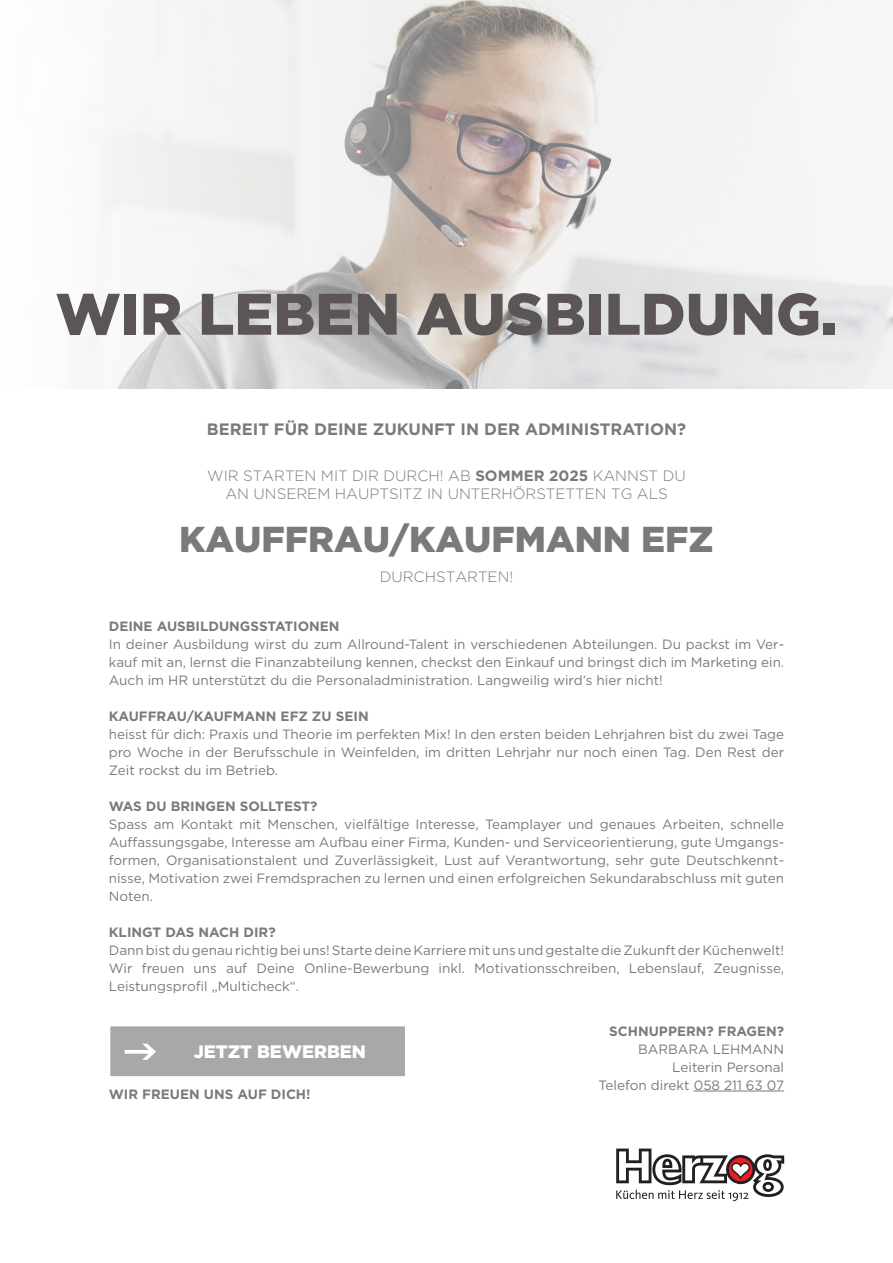
<style>
.page{position:relative;width:893px;height:1263px;background:#fff}
.page>*{position:absolute;margin:0;border:0;box-sizing:border-box;transform-origin:0 0}
.t1{font:900 58.5px "Gotham";color:#5b5655}
.t2{font:900 36px "Gotham";color:#7a7a7a}
.t3{font:900 18px "Gotham";color:#fff}
.t4{font:700 16.5px "Gotham";color:#7a7a7a}
.t5{font:300 15px/18px "Gotham";color:#7a7a7a;text-align:center}
.t6{font:13.5px/18px "Gotham";color:#7a7a7a;text-align:justify}
.t7{font:700 13.5px "Gotham";color:#7a7a7a}
.s1{font-weight:700}
</style>
<div class="page">
<svg style="left:616px;top:1148px;width:168px;height:53px"></svg>
<hr style="left:694px;top:1091px;width:90px;height:1px;background:#7a7a7a">
<div style="left:109px;top:1025px;width:297px;height:53px;background:#a8a8a8;border:2px solid #fff"></div>
<img style="left:91px;top:0;width:801px;height:388px">
<p class="t1" style="left:55px;top:274px;width:783px">WIR LEBEN AUSBILDUNG.</p>
<p class="t4" style="left:207px;top:418px;width:481px">BEREIT FÜR DEINE ZUKUNFT IN DER ADMINISTRATION?</p>
<p class="t5" style="left:207px;top:466px;width:480px">WIR STARTEN MIT DIR DURCH! AB <span class="s1">SOMMER 2025</span> KANNST DU<br>AN UNSEREM HAUPTSITZ IN UNTERHÖRSTETTEN TG ALS</p>
<p class="t2" style="left:179px;top:515px;width:536px">KAUFFRAU/KAUFMANN EFZ</p>
<p class="t5" style="left:380px;top:567px;width:135px">DURCHSTARTEN!</p>
<p class="t7" style="left:109px;top:617px;width:232px">DEINE AUSBILDUNGSSTATIONEN</p>
<p class="t6" style="left:109px;top:635px;width:677px">In deiner Ausbildung wirst du zum Allround-Talent in verschiedenen Abteilungen. Du packst im Ver&shy;kauf mit an, lernst die Finanzabteilung kennen, checkst den Einkauf und bringst dich im Marketing ein.<br>Auch im HR unterstützt du die Personaladministration. Langweilig wird’s hier nicht!</p>
<p class="t7" style="left:109px;top:707px;width:261px">KAUFFRAU/KAUFMANN EFZ ZU SEIN</p>
<p class="t6" style="left:109px;top:725px;width:677px">heisst für dich: Praxis und Theorie im perfekten Mix! In den ersten beiden Lehrjahren bist du zwei Tage pro Woche in der Berufsschule in Weinfelden, im dritten Lehrjahr nur noch einen Tag. Den Rest der Zeit rockst du im Betrieb.</p>
<p class="t7" style="left:109px;top:797px;width:210px">WAS DU BRINGEN SOLLTEST?</p>
<p class="t6" style="left:109px;top:815px;width:677px">Spass am Kontakt mit Menschen, vielfältige Interesse, Teamplayer und genaues Arbeiten, schnelle Auffassungsgabe, Interesse am Aufbau einer Firma, Kunden- und Serviceorientierung, gute Umgangs&shy;formen, Organisationstalent und Zuverlässigkeit, Lust auf Verantwortung, sehr gute Deutschkennt&shy;nisse, Motivation zwei Fremdsprachen zu lernen und einen erfolgreichen Sekundarabschluss mit guten Noten.</p>
<p class="t7" style="left:109px;top:923px;width:168px">KLINGT DAS NACH DIR?</p>
<p class="t6" style="left:109px;top:941px;width:677px">Dann bist du genau richtig bei uns! Starte deine Karriere mit uns und gestalte die Zukunft der Küchenwelt!<br>Wir freuen uns auf Deine Online-Bewerbung inkl. Motivationsschreiben, Lebenslauf, Zeugnisse, Leistungsprofil „Multicheck“.</p>
<p class="t3" style="left:120px;top:1040px;width:247px">→ JETZT BEWERBEN</p>
<p class="t7" style="left:109px;top:1085px;width:203px">WIR FREUEN UNS AUF DICH!</p>
<p class="t7" style="left:609px;top:1022px;width:176px">SCHNUPPERN? FRAGEN?</p>
<p class="t6" style="left:638px;top:1039px;width:148px">BARBARA LEHMANN</p>
<p class="t6" style="left:672px;top:1057px;width:113px">Leiterin Personal</p>
<p class="t6" style="left:598px;top:1075px;width:187px">Telefon direkt 058 211 63 07</p>
</div>
